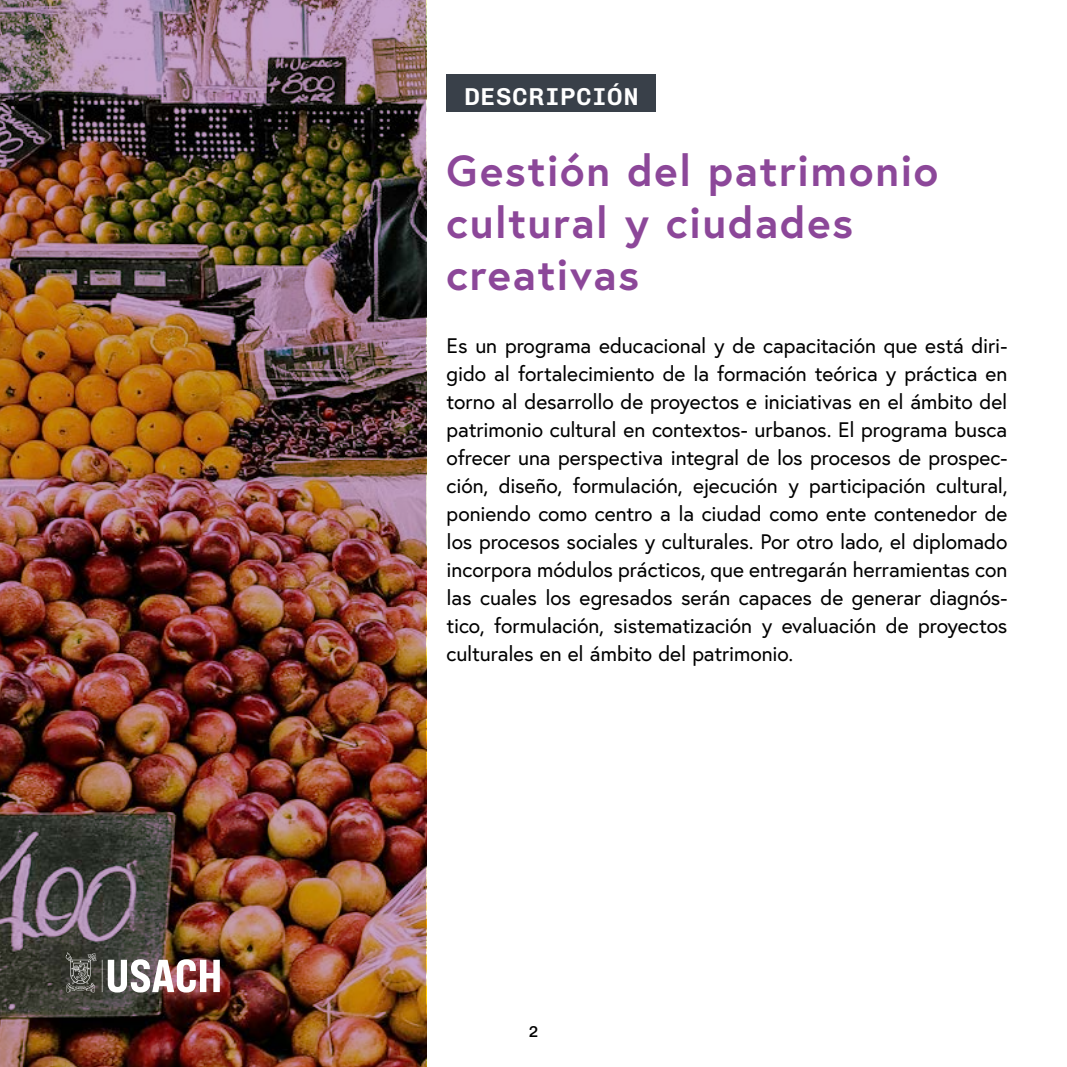
<style>
.page{position:relative;width:1067px;height:1067px;background:#fff}
.page>*{position:absolute;margin:0;border:0;box-sizing:border-box;transform-origin:0 0}
.t1{font:700 43.4px/52.1px "Europa";letter-spacing:.035em;color:#8c4799}
.t2{font:600 24.5px "Chivo Mono";letter-spacing:.055em;color:#fff}
.t3{font:21px/28px "Europa";letter-spacing:-.005em;color:#000;text-align:justify}
.t4{font:500 15.75px "Chivo Mono";color:#000}
</style>
<div class="page">
<img style="left:0;top:0;width:426px;height:1067px">
<div style="left:446px;top:74px;width:210px;height:38px;background:#394049"></div>
<svg style="left:66px;top:952px;width:30px;height:40px"></svg>
<img style="left:102px;top:959px;width:118px;height:33px">
<p class="t2" style="left:464px;top:77px;width:176px">DESCRIPCIÓN</p>
<h1 class="t1" style="left:446px;top:144px;width:493px">Gestión del patrimonio cultural y ciudades creativas</h1>
<p class="t3" style="left:446px;top:331px;width:562px">Es un programa educacional y de capacitación que está diri&shy;gido al fortalecimiento de la formación teórica y práctica en torno al desarrollo de proyectos e iniciativas en el ámbito del patrimonio cultural en contextos- urbanos. El programa busca ofrecer una perspectiva integral de los procesos de prospec&shy;ción, diseño, formulación, ejecución y participación cultural, poniendo como centro a la ciudad como ente contenedor de los procesos sociales y culturales. Por otro lado, el diplomado incorpora módulos prácticos, que entregarán herramientas con las cuales los egresados serán capaces de generar diagnós&shy;tico, formulación, sistematización y evaluación de proyectos culturales en el ámbito del patrimonio.</p>
<p class="t4" style="left:529px;top:1019px;width:11px">2</p>
</div>
